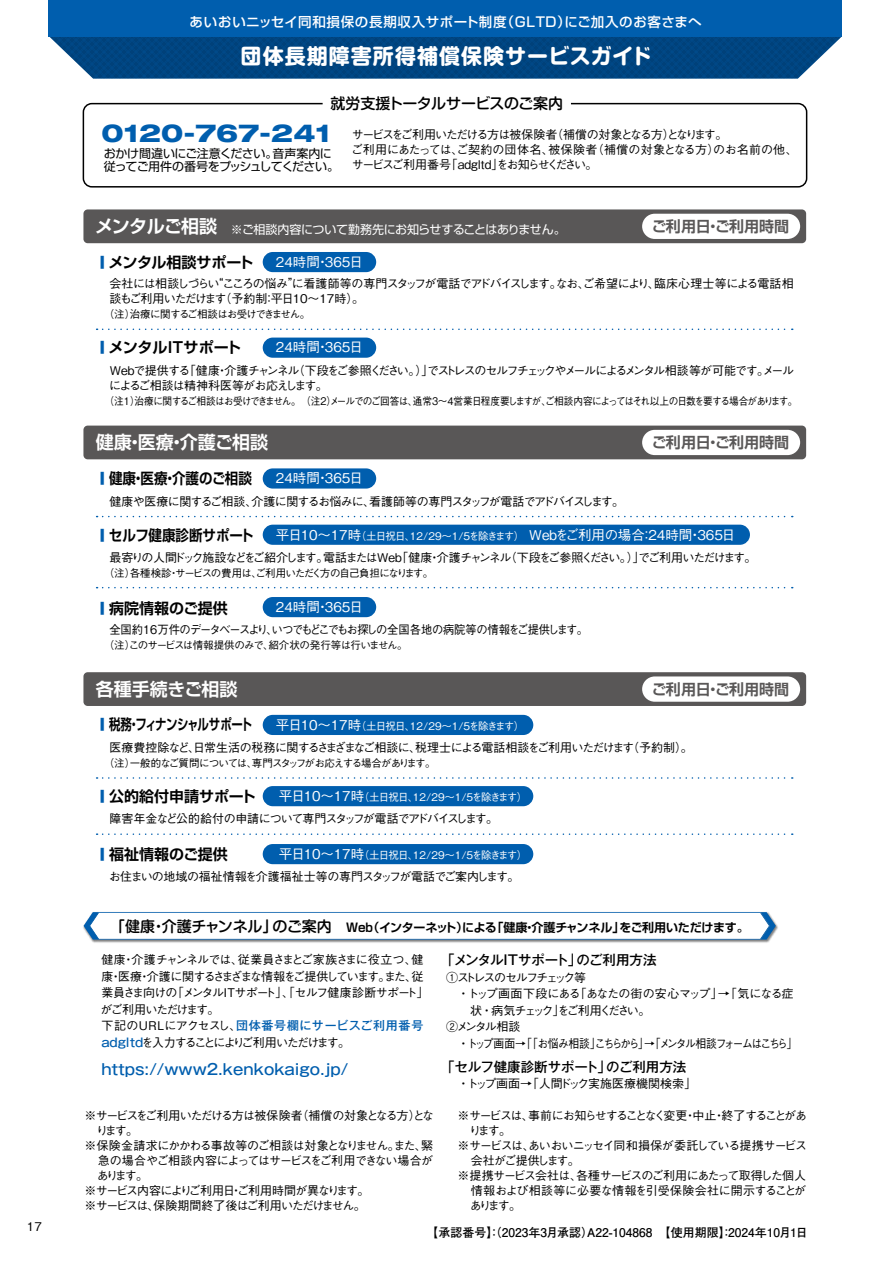
<style>
.page{position:relative;width:893px;height:1263px;background:#fff}
.page>*{position:absolute;margin:0;border:0;box-sizing:border-box;transform-origin:0 0}
.t1{font:800 expanded 25.05px "Helvetica Neue LT Std";color:#005eae}
.t2{font:700 21px "Shin M Go Pro";letter-spacing:.05em;color:#fff}
.t3{font:700 18px "Shin Go Pro De";color:#fff}
.t4{font:700 15px "Shin Go Pro De";color:#000}
.t5{font:700 15px "Shin Go Pro De";color:#595757}
.t6{font:500 15px "Gothic MB101 Pro";color:#005eae}
.t7{font:700 15px "Shin Go Pro De";color:#000;scale:.9 1}
.t8{font:500 15px "Shin M Go Pro";letter-spacing:-.03em;color:#000}
.t9{font:700 15px "Shin Go Pro De";letter-spacing:-.035em;color:#000;scale:.76 1}
.t10{font:500 13.5px "Gothic BBB Pro";color:#fff}
.t11{font:500 13.5px "Shin Go Pro";letter-spacing:.05em;color:#fff}
.t12{font:500 13.5px "Gothic MB101 Pro";color:#000}
.t13{font:500 12px/16.5px "Gothic BBB Pro";letter-spacing:-.085em;color:#000}
.t14{font:500 12px/15px "Gothic BBB Pro";letter-spacing:-.065em;color:#000}
.t15{font:500 12px "Gothic BBB Pro";letter-spacing:-.06em;color:#000}
.t16{font:500 12px/15px "Gothic BBB Pro";letter-spacing:-.12em;color:#000}
.t17{font:500 12px "Gothic BBB Pro";letter-spacing:-.14em;color:#000}
.t18{font:700 12px "Shin Go Pro De";letter-spacing:-.02em;color:#000}
.t19{font:500 12px "Gothic BBB Pro";letter-spacing:-.085em;color:#000;scale:.94 1}
.t20{font:700 12px "Futo Go B101 Pro";color:#000}
.t21{font:12px/13.5px "Shin Go Pro";letter-spacing:-.04em;color:#000}
.t22{font:500 12px "Gothic BBB Pro";letter-spacing:-.165em;color:#000}
.t23{font:500 12px "Gothic BBB Pro";letter-spacing:-.03em;color:#000}
.t24{font:12px "Shin Go Pro";letter-spacing:-.035em;color:#fff}
.t25{font:500 12px "Gothic BBB Pro";letter-spacing:-.135em;color:#000}
.t26{font:500 12px "Gothic BBB Pro";letter-spacing:-.145em;color:#000}
.t27{font:500 12px "Gothic BBB Pro";letter-spacing:-.055em;color:#000}
.t28{font:500 12px "Gothic BBB Pro";letter-spacing:-.05em;color:#000}
.t29{font:500 12px "Gothic BBB Pro";letter-spacing:-.015em;color:#000}
.t30{font:500 12px "Gothic MB101 Pro";letter-spacing:.06em;color:#005eae}
.t31{font:500 12px "Gothic BBB Pro";letter-spacing:-.115em;color:#000}
.t32{font:500 12px "Gothic BBB Pro";color:#000}
.t33{font:500 12px "Gothic BBB Pro";letter-spacing:-.2em;color:#000}
.t34{font:500 12px "Gothic BBB Pro";letter-spacing:-.15em;color:#000}
.t35{font:500 10.5px "Gothic BBB Pro";letter-spacing:-.085em;color:#000}
.t36{font:500 10.5px "Gothic BBB Pro";letter-spacing:-.1em;color:#fff}
.t37{font:500 10.5px "Gothic BBB Pro";letter-spacing:-.085em;color:#000;scale:.92 1}
.t38{font:500 10.5px "Gothic BBB Pro";letter-spacing:-.065em;color:#000}
.s1{font-family:"Shin Go Pro De";font-weight:700;font-size:18px}
.s2{color:#005eae}
.s3{font-size:10.5px}
.s4{font-size:13.5px}
.s5{font-family:"Shin M Go Pro";font-weight:500;font-size:15px}
.s6{font-family:"Gothic BBB Pro";color:#000}
.s7{font-family:"Gothic MB101 Pro";color:#005eae}
</style>
<div class="page">
<img style="left:83px;top:924px;width:695px;height:19px">
<svg style="left:84px;top:912px;width:692px;height:27px"></svg>
<svg style="left:49px;top:36px;width:793px;height:43px"></svg>
<div style="left:49px;top:0;width:793px;height:36px;background:#005eae"></div>
<div style="left:83px;top:103px;width:724px;height:85px;border:2px solid #000;border-radius:9px"></div>
<div style="left:263px;top:252px;width:113px;height:20px;background:#005eae;border-radius:10px"></div>
<div style="left:83px;top:209px;width:723px;height:34px;background:#595757;border-radius:4px"></div>
<div style="left:642px;top:214px;width:158px;height:25px;background:#fff;border-radius:13px"></div>
<svg style="left:97px;top:329px;width:696px;height:1px"></svg>
<div style="left:263px;top:338px;width:113px;height:20px;background:#005eae;border-radius:10px"></div>
<div style="left:83px;top:426px;width:723px;height:33px;background:#595757;border-radius:4px"></div>
<div style="left:642px;top:430px;width:158px;height:25px;background:#fff;border-radius:13px"></div>
<div style="left:263px;top:468px;width:113px;height:21px;background:#005eae;border-radius:10px"></div>
<div style="left:263px;top:525px;width:487px;height:20px;background:#005eae;border-radius:10px"></div>
<svg style="left:97px;top:516px;width:696px;height:1px"></svg>
<div style="left:263px;top:597px;width:113px;height:20px;background:#005eae;border-radius:10px"></div>
<svg style="left:97px;top:587px;width:696px;height:1px"></svg>
<div style="left:83px;top:672px;width:723px;height:34px;background:#595757;border-radius:4px"></div>
<div style="left:642px;top:676px;width:158px;height:26px;background:#fff;border-radius:13px"></div>
<div style="left:263px;top:786px;width:270px;height:20px;background:#005eae;border-radius:10px"></div>
<div style="left:263px;top:844px;width:270px;height:20px;background:#005eae;border-radius:10px"></div>
<div style="left:263px;top:715px;width:270px;height:20px;background:#005eae;border-radius:10px"></div>
<svg style="left:97px;top:777px;width:696px;height:2px"></svg>
<svg style="left:97px;top:833px;width:696px;height:2px"></svg>
<p class="t13" style="left:27px;top:1217px;width:17px">17</p>
<p class="t11" style="left:190px;top:11px;width:514px">あいおいニッセイ同和損保の長期収入サポート制度（GLTD）にご加入のお客さまへ</p>
<h2 class="t2" style="left:241px;top:39px;width:412px">団体長期障害所得補償保険サービスガイド</h2>
<p class="t8" style="left:330px;top:91px;width:234px">就労支援トータルサービスのご案内</p>
<h1 class="t1" style="left:102px;top:117px;width:231px">0120-767-241</h1>
<p class="t21" style="left:104px;top:145px;width:237px">おかけ間違いにご注意ください。音声案内に従ってご用件の番号をプッシュしてください。</p>
<p class="t14" style="left:351px;top:125px;width:448px">サービスをご利用いただける方は被保険者（補償の対象となる方）となります。<br>ご利用にあたっては、ご契約の団体名、被保険者（補償の対象となる方）のお名前の他、サービスご利用番号「adgltd」をお知らせください。</p>
<p class="t24" style="left:95px;top:219px;width:472px"><span class="s1">メンタルご相談</span> ※ご相談内容について勤務先にお知らせすることはありません。</p>
<p class="t5" style="left:652px;top:214px;width:139px">ご利用日・ご利用時間</p>
<p class="t4" style="left:100px;top:250px;width:155px"><span class="s2">■</span> メンタル相談サポート</p>
<p class="t10" style="left:276px;top:251px;width:88px">24時間・365日</p>
<p class="t13" style="left:109px;top:275px;width:686px;line-height:15px">会社には相談しづらい“こころの悩み”に看護師等の専門スタッフが電話でアドバイスします。なお、ご希望により、臨床心理士等による電話相談もご利用いただけます（予約制：平日10～17時）。</p>
<p class="t35" style="left:104px;top:306px;width:208px">（注）治療に関するご相談はお受けできません。</p>
<p class="t4" style="left:100px;top:335px;width:142px"><span class="s2">■</span> メンタルITサポート</p>
<p class="t10" style="left:276px;top:337px;width:88px">24時間・365日</p>
<p class="t16" style="left:109px;top:361px;width:686px">Webで提供する「健康・介護チャンネル（下段をご参照ください。）」でストレスのセルフチェックやメールによるメンタル相談等が可能です。メールによるご相談は精神科医等がお応えします。</p>
<p class="t37" style="left:105px;top:392px;width:755px">（注1）治療に関するご相談はお受けできません。　（注2）メールでのご回答は、通常3～4営業日程度要しますが、ご相談内容によってはそれ以上の日数を要する場合があります。</p>
<h3 class="t3" style="left:96px;top:427px;width:174px">健康・医療・介護ご相談</h3>
<p class="t5" style="left:652px;top:430px;width:139px">ご利用日・ご利用時間</p>
<p class="t10" style="left:276px;top:467px;width:88px">24時間・365日</p>
<p class="t15" style="left:109px;top:491px;width:516px">健康や医療に関するご相談、介護に関するお悩みに、看護師等の専門スタッフが電話でアドバイスします。</p>
<p class="t7" style="left:100px;top:466px;width:170px"><span class="s2">■</span> 健康・医療・介護のご相談</p>
<p class="t7" style="left:100px;top:523px;width:172px"><span class="s2">■</span> セルフ健康診断サポート</p>
<p class="t10" style="left:276px;top:524px;width:461px">平日10～17時<span class="s3">（土日祝日、12/29～1/5を除きます）　</span>Webをご利用の場合：24時間・365日</p>
<p class="t17" style="left:109px;top:547px;width:649px">最寄りの人間ドック施設などをご紹介します。電話またはWeb「健康・介護チャンネル（下段をご参照ください。）」でご利用いただけます。</p>
<p class="t35" style="left:104px;top:564px;width:331px">（注）各種検診・サービスの費用は、ご利用いただく方の自己負担になります。</p>
<p class="t10" style="left:276px;top:596px;width:88px">24時間・365日</p>
<p class="t19" style="left:109px;top:620px;width:511px">全国約16万件のデータベースより、いつでもどこでもお探しの全国各地の病院等の情報をご提供します。</p>
<p class="t38" style="left:104px;top:637px;width:305px">（注）このサービスは情報提供のみで、紹介状の発行等は行いません。</p>
<p class="t4" style="left:100px;top:596px;width:129px"><span class="s2">■</span> 病院情報のご提供</p>
<h3 class="t3" style="left:96px;top:674px;width:143px">各種手続きご相談</h3>
<p class="t5" style="left:652px;top:677px;width:139px">ご利用日・ご利用時間</p>
<p class="t9" style="left:100px;top:712px;width:201px"><span class="s2">■</span> 税務・フィナンシャルサポート</p>
<p class="t36" style="left:276px;top:717px;width:250px"><span class="s4">平日10～17時</span>（土日祝日、12/29～1/5を除きます）</p>
<p class="t15" style="left:109px;top:737px;width:585px">医療費控除など、日常生活の税務に関するさまざまなご相談に、税理士による電話相談をご利用いただけます（予約制）。</p>
<p class="t35" style="left:104px;top:754px;width:333px">（注）一般的なご質問については、専門スタッフがお応えする場合があります。</p>
<p class="t4" style="left:100px;top:784px;width:157px"><span class="s2">■</span> 公的給付申請サポート</p>
<p class="t36" style="left:279px;top:788px;width:250px"><span class="s4">平日10～17時</span>（土日祝日、12/29～1/5を除きます）</p>
<p class="t13" style="left:109px;top:809px;width:390px">障害年金など公的給付の申請について専門スタッフが電話でアドバイスします。</p>
<p class="t4" style="left:100px;top:842px;width:129px"><span class="s2">■</span> 福祉情報のご提供</p>
<p class="t36" style="left:279px;top:846px;width:250px"><span class="s4">平日10～17時</span>（土日祝日、12/29～1/5を除きます）</p>
<p class="t23" style="left:109px;top:867px;width:412px">お住まいの地域の福祉情報を介護福祉士等の専門スタッフが電話でご案内します。</p>
<p class="t18" style="left:110px;top:917px;width:640px"><span class="s5">「健康・介護チャンネル」のご案内</span> Web（インターネット）による「健康・介護チャンネル」をご利用いただけます。</p>
<p class="t13" style="left:100px;top:950px;width:330px">健康・介護チャンネルでは、従業員さまとご家族さまに役立つ、健康・医療・介護に関するさまざまな情報をご提供しています。また、従業員さま向けの「メンタルITサポート」、「セルフ健康診断サポート」がご利用いただけます。</p>
<p class="t30" style="left:101px;top:1016px;width:323px"><span class="s6">下記のURLにアクセスし、</span>団体番号欄にサービスご利用番号</p>
<p class="t26" style="left:101px;top:1033px;width:250px"><span class="s7">adgltd</span>を入力することによりご利用いただけます。</p>
<p class="t6" style="left:101px;top:1057px;width:248px">https://www2.kenkokaigo.jp/</p>
<p class="t13" style="left:84px;top:1106px;width:351px">※サービスをご利用いただける方は被保険者（補償の対象となる方）とな</p>
<p class="t13" style="left:96px;top:1121px;width:43px">ります。</p>
<p class="t14" style="left:84px;top:1136px;width:350px">※保険金請求にかかわる事故等のご相談は対象となりません。また、緊</p>
<p class="t28" style="left:98px;top:1151px;width:337px">急の場合やご相談内容によってはサービスをご利用できない場合が</p>
<p class="t13" style="left:97px;top:1166px;width:53px">あります。</p>
<p class="t13" style="left:84px;top:1181px;width:287px">※サービス内容によりご利用日・ご利用時間が異なります。</p>
<p class="t31" style="left:84px;top:1196px;width:283px">※サービスは、保険期間終了後はご利用いただけません。</p>
<p class="t12" style="left:441px;top:949px;width:217px">「メンタルITサポート」のご利用方法</p>
<p class="t34" style="left:446px;top:967px;width:142px">①ストレスのセルフチェック等</p>
<p class="t27" style="left:457px;top:984px;width:338px">・トップ画面下段にある「あなたの街の安心マップ」→「気になる症</p>
<p class="t33" style="left:470px;top:1000px;width:182px">状・病気チェック」をご利用ください。</p>
<p class="t26" style="left:446px;top:1017px;width:76px">②メンタル相談</p>
<p class="t22" style="left:457px;top:1033px;width:342px">・トップ画面→「「お悩み相談」こちらから」→「メンタル相談フォームはこちら」</p>
<p class="t12" style="left:441px;top:1055px;width:247px">「セルフ健康診断サポート」のご利用方法</p>
<p class="t32" style="left:457px;top:1074px;width:241px">・トップ画面→「人間ドック実施医療機関検索」</p>
<p class="t25" style="left:457px;top:1106px;width:351px">※サービスは、事前にお知らせすることなく変更・中止・終了することがあ</p>
<p class="t13" style="left:469px;top:1121px;width:43px">ります。</p>
<p class="t13" style="left:457px;top:1136px;width:351px">※サービスは、あいおいニッセイ同和損保が委託している提携サービス</p>
<p class="t13" style="left:471px;top:1151px;width:111px">会社がご提供します。</p>
<p class="t13" style="left:457px;top:1166px;width:350px">※提携サービス会社は、各種サービスのご利用にあたって取得した個人</p>
<p class="t29" style="left:471px;top:1181px;width:337px">情報および相談等に必要な情報を引受保険会社に開示することが</p>
<p class="t13" style="left:470px;top:1196px;width:53px">あります。</p>
<p class="t20" style="left:426px;top:1223px;width:383px">【承認番号】：（2023年3月承認）A22-104868　【使用期限】：2024年10月1日</p>
</div>
